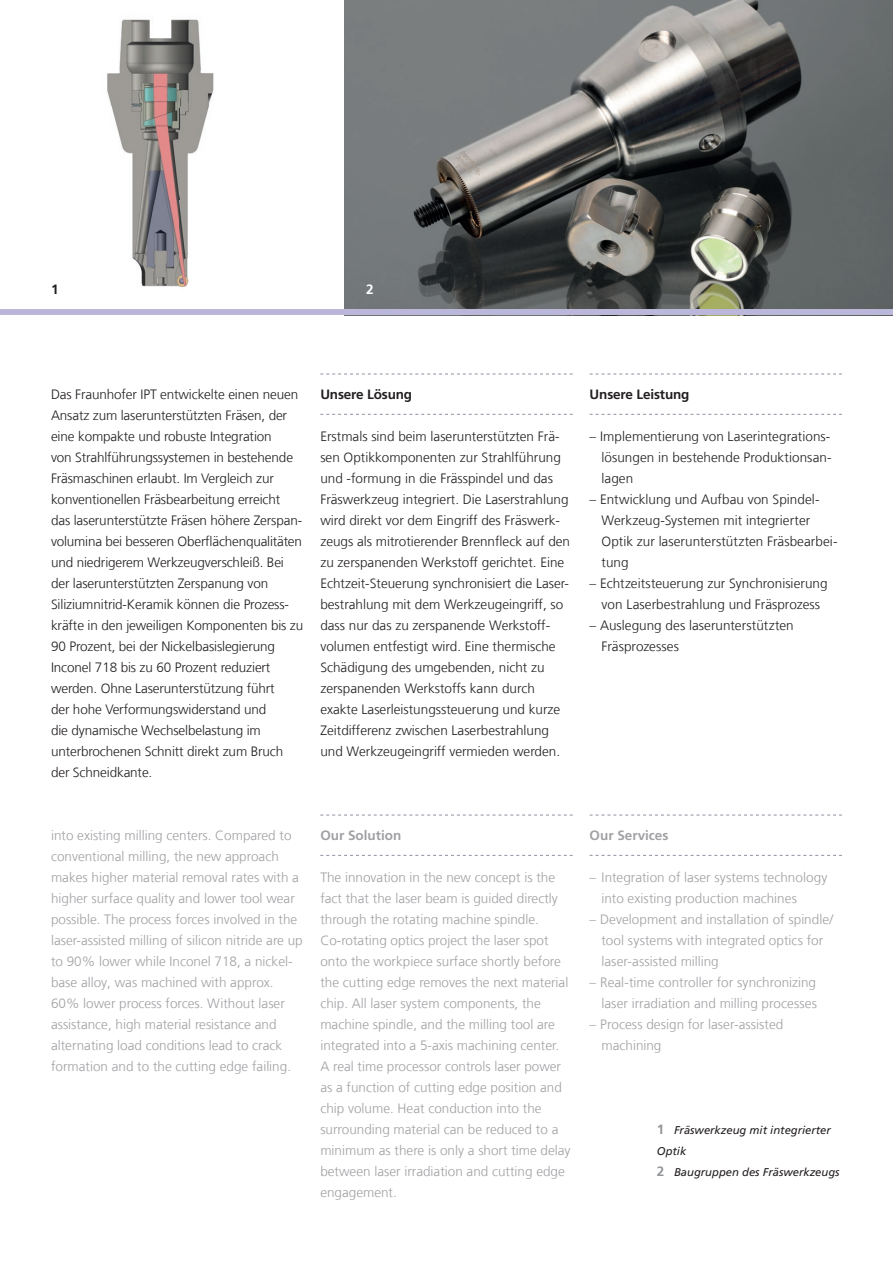
<style>
.page{position:relative;width:893px;height:1263px;background:#fff}
.page>*{position:absolute;margin:0;border:0;box-sizing:border-box;transform-origin:0 0}
.t1{font:300 13.5px/21px "Frutiger LT Com";letter-spacing:-.005em;color:#231f20}
.t2{font:300 13.5px/21px "Frutiger LT Com";color:#a1a1a5}
.t3{font:700 13.5px "Frutiger LT Com";letter-spacing:-.01em;color:#231f20}
.t4{font:700 13.5px "Frutiger LT Com";color:#a1a1a5}
.t5{font:700 13.5px "Frutiger LT Com";color:#fff}
.t6{font:italic 11.25px/21px "Frutiger LT Com";color:#231f20}
.s1{font-weight:700;font-style:normal;font-size:13.5px;color:#939598}
</style>
<div class="page">
<svg style="left:320px;top:374px;width:253px;height:1px"></svg>
<svg style="left:320px;top:414px;width:253px;height:1px"></svg>
<svg style="left:590px;top:374px;width:252px;height:1px"></svg>
<svg style="left:590px;top:414px;width:252px;height:1px"></svg>
<svg style="left:320px;top:815px;width:253px;height:1px"></svg>
<svg style="left:320px;top:855px;width:253px;height:1px"></svg>
<svg style="left:590px;top:815px;width:252px;height:1px"></svg>
<svg style="left:590px;top:855px;width:252px;height:1px"></svg>
<img style="left:344px;top:0;width:549px;height:309px">
<div style="left:0;top:309px;width:893px;height:6px;background:#bbb7da"></div>
<img style="left:107px;top:19px;width:107px;height:269px">
<p class="t3" style="left:51px;top:281px;width:9px">1</p>
<p class="t5" style="left:366px;top:281px;width:9px">2</p>
<p class="t1" style="left:51px;top:384px;width:254px">Das Fraunhofer IPT entwickelte einen neuen Ansatz zum laserunterstützten Fräsen, der eine kompakte und robuste Integration<br>von Strahlführungssystemen in bestehende Fräsmaschinen erlaubt. Im Vergleich zur konventionellen Fräsbearbeitung erreicht<br>das laserunterstützte Fräsen höhere Zerspan&shy;volumina bei besseren Oberflächenqualitäten und niedrigerem Werkzeugverschleiß. Bei der laserunterstützten Zerspanung von Siliziumnitrid-Keramik können die Prozess&shy;kräfte in den jeweiligen Komponenten bis zu 90 Prozent, bei der Nickelbasislegierung Inconel 718 bis zu 60 Prozent reduziert werden. Ohne Laserunterstützung führt<br>der hohe Verformungswiderstand und<br>die dynamische Wechselbelastung im unterbrochenen Schnitt direkt zum Bruch der Schneidkante.</p>
<p class="t3" style="left:320px;top:386px;width:93px">Unsere lösung</p>
<p class="t1" style="left:320px;top:426px;width:251px">Erstmals sind beim laserunterstützten Frä&shy;sen Optikkomponenten zur Strahlführung und -formung in die Frässpindel und das Fräswerkzeug integriert. Die Laserstrahlung wird direkt vor dem Eingriff des Fräswerk&shy;zeugs als mitrotierender Brennfleck auf den zu zerspanenden Werkstoff gerichtet. Eine Echtzeit-Steuerung synchronisiert die Laser&shy;bestrahlung mit dem Werkzeugeingriff, so dass nur das zu zerspanende Werkstoff&shy;volumen entfestigt wird. Eine thermische Schädigung des umgebenden, nicht zu zerspanenden Werkstoffs kann durch exakte Laserleistungssteuerung und kurze Zeitdifferenz zwischen Laserbestrahlung und Werkzeugeingriff vermieden werden.</p>
<p class="t3" style="left:590px;top:386px;width:101px">Unsere leistung</p>
<p class="t1" style="left:602px;top:426px;width:232px;text-align:justify;text-indent:-12px">– Implementierung von Laserintegrations&shy;lösungen in bestehende Produktionsan&shy;lagen</p>
<p class="t1" style="left:602px;top:489px;width:238px;text-indent:-12px">– Entwicklung und Aufbau von Spindel-<br>Werkzeug-Systemen mit integrierter<br>Optik zur laserunterstützten Fräsbearbei&shy;tung</p>
<p class="t1" style="left:590px;top:573px;width:239px;text-align:center">– Echtzeitsteuerung zur Synchronisierung von Laserbestrahlung und Fräsprozess</p>
<p class="t1" style="left:602px;top:615px;width:194px;text-indent:-12px">– Auslegung des laserunterstützten<br>Fräsprozesses</p>
<p class="t2" style="left:51px;top:825px;width:253px">into existing milling centers. Compared to conventional milling, the new approach makes higher material removal rates with a higher surface quality and lower tool wear possible. The process forces involved in the laser-assisted milling of silicon nitride are up to 90% lower while Inconel 718, a nickel&shy;base alloy, was machined with approx.<br>60% lower process forces. Without laser assistance, high material resistance and alternating load conditions lead to crack formation and to the cutting edge failing.</p>
<p class="t4" style="left:320px;top:827px;width:83px">Our Solution</p>
<p class="t2" style="left:320px;top:867px;width:252px">The innovation in the new concept is the fact that the laser beam is guided directly through the rotating machine spindle.<br>Co-rotating optics project the laser spot onto the workpiece surface shortly before the cutting edge removes the next material chip. All laser system components, the machine spindle, and the milling tool are integrated into a 5-axis machining center.<br>A real time processor controls laser power as a function of cutting edge position and chip volume. Heat conduction into the surrounding material can be reduced to a minimum as there is only a short time delay between laser irradiation and cutting edge engagement.</p>
<p class="t4" style="left:590px;top:827px;width:80px">Our Services</p>
<p class="t2" style="left:602px;top:867px;width:227px;text-indent:-12px">– Integration of laser systems technology into existing production machines</p>
<p class="t2" style="left:602px;top:909px;width:233px;text-indent:-12px">– Development and installation of spindle/ tool systems with integrated optics for laser-assisted milling</p>
<p class="t2" style="left:590px;top:972px;width:229px;text-align:right">– Real-time controller for synchronizing laser irradiation and milling processes</p>
<p class="t2" style="left:602px;top:1014px;width:183px;text-indent:-12px">– Process design for laser-assisted machining</p>
<p class="t6" style="left:657px;top:1120px;width:184px"><span class="s1">1</span> Fräswerkzeug mit integrierter<br>Optik<br><span class="s1">2</span> Baugruppen des Fräswerkzeugs</p>
</div>
